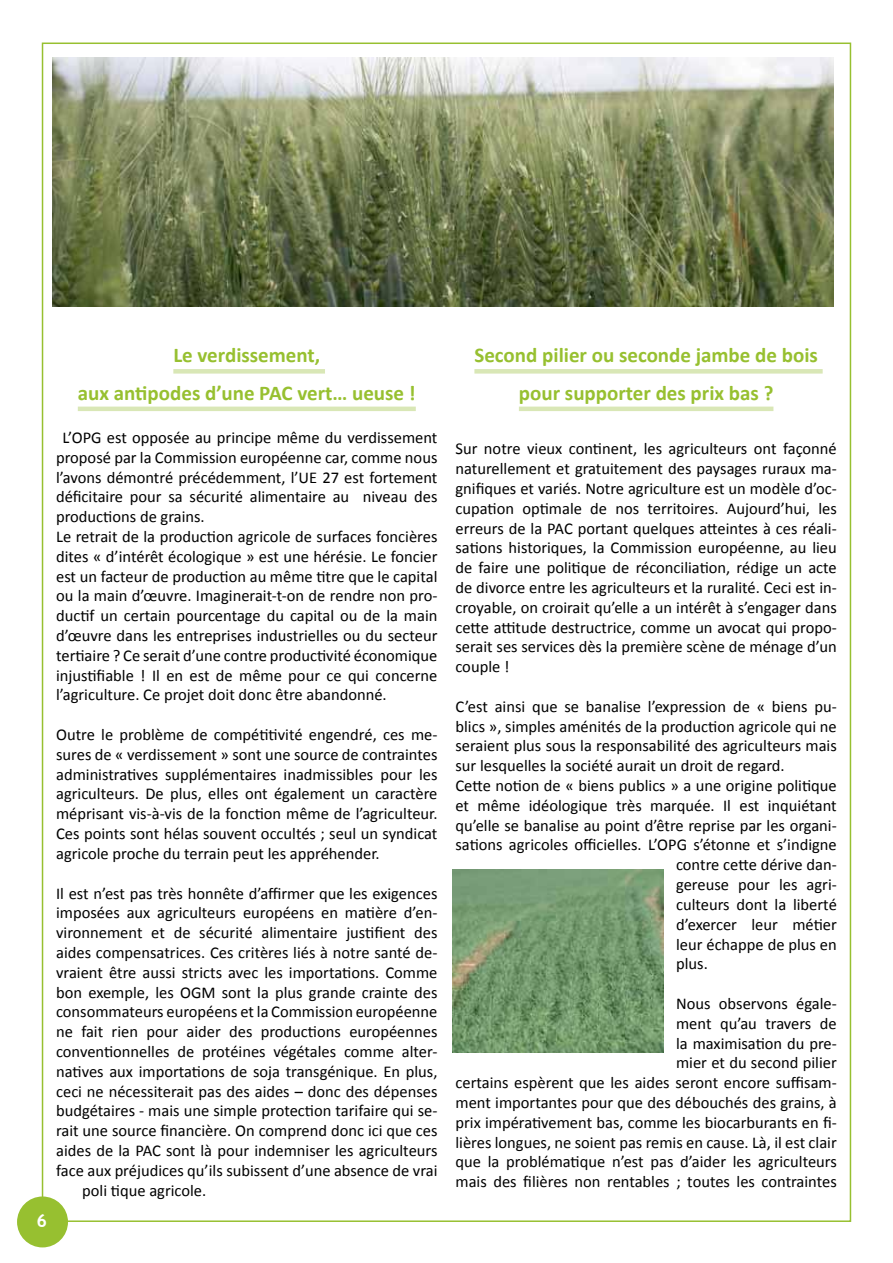
<style>
.page{position:relative;width:893px;height:1263px;background:#fff}
.page>*{position:absolute;margin:0;border:0;box-sizing:border-box;transform-origin:0 0}
.t1{font:700 21px/37.5px "Calibri";color:#97c030;text-align:center}
.t2{font:700 18px "Trebuchet MS";color:#fff}
.t3{font:16.5px/19.8px "Calibri";color:#000;text-align:justify}
</style>
<div class="page">
<div style="left:17px;top:1196px;width:51px;height:51px;background:#97c030;border-radius:50%"></div>
<img style="left:53px;top:58px;width:780px;height:248px">
<div style="left:173px;top:369px;width:152px;height:5px;background:#d9e7b6"></div>
<hr style="left:78px;top:407px;width:338px;height:4px;background:#d9e7b6">
<div style="left:474px;top:369px;width:349px;height:5px;background:#d9e7b6"></div>
<hr style="left:519px;top:407px;width:254px;height:4px;background:#d9e7b6">
<img style="left:452px;top:870px;width:211px;height:182px">
<p class="t2" style="left:36px;top:1209px;width:12px">6</p>
<p class="t1" style="left:78px;top:337px;width:339px">Le verdissement,<br>aux antipodes d’une PAC vert… ueuse !</p>
<p class="t3" style="left:56px;top:428px;width:383px;text-align:left;text-indent:6px">L’OPG est opposée au principe même du verdissement proposé par la Commission européenne car, comme nous l’avons démontré précédemment, l’UE 27 est fortement déficitaire pour sa sécurité alimentaire au niveau des productions de grains.<br>Le retrait de la production agricole de surfaces foncières dites « d’intérêt écologique » est une hérésie. Le foncier est un facteur de production au même titre que le capital ou la main d’œuvre. Imaginerait-t-on de rendre non pro&shy;ductif un certain pourcentage du capital ou de la main d’œuvre dans les entreprises industrielles ou du secteur tertiaire ? Ce serait d’une contre productivité économique injustifiable ! Il en est de même pour ce qui concerne l’agriculture. Ce projet doit donc être abandonné.</p>
<p class="t3" style="left:56px;top:725px;width:383px">Outre le problème de compétitivité engendré, ces me&shy;sures de « verdissement » sont une source de contraintes administratives supplémentaires inadmissibles pour les agriculteurs. De plus, elles ont également un caractère méprisant vis-à-vis de la fonction même de l’agriculteur.<br>Ces points sont hélas souvent occultés ; seul un syndicat agricole proche du terrain peut les appréhender.</p>
<p class="t3" style="left:56px;top:883px;width:383px">Il est n’est pas très honnête d’affirmer que les exigences</p>
<p class="t3" style="left:56px;top:903px;width:383px">imposées aux agriculteurs européens en matière d’en-</p>
<p class="t3" style="left:56px;top:923px;width:383px">vironnement et de sécurité alimentaire justifient des</p>
<p class="t3" style="left:56px;top:942px;width:383px">aides compensatrices. Ces critères liés à notre santé de-</p>
<p class="t3" style="left:56px;top:962px;width:383px">vraient être aussi stricts avec les importations. Comme</p>
<p class="t3" style="left:56px;top:982px;width:383px">bon exemple, les OGM sont la plus grande crainte des</p>
<p class="t3" style="left:56px;top:1002px;width:383px">consommateurs européens et la Commission européenne</p>
<p class="t3" style="left:56px;top:1022px;width:383px">ne fait rien pour aider des productions européennes</p>
<p class="t3" style="left:56px;top:1041px;width:383px">conventionnelles de protéines végétales comme alter-</p>
<p class="t3" style="left:56px;top:1061px;width:383px">natives aux importations de soja transgénique. En plus,</p>
<p class="t3" style="left:56px;top:1081px;width:383px">ceci ne nécessiterait pas des aides – donc des dépenses</p>
<p class="t3" style="left:56px;top:1101px;width:383px">budgétaires - mais une simple protection tarifaire qui se-</p>
<p class="t3" style="left:56px;top:1121px;width:383px">rait une source financière. On comprend donc ici que ces</p>
<p class="t3" style="left:56px;top:1140px;width:383px">aides de la PAC sont là pour indemniser les agriculteurs</p>
<p class="t3" style="left:56px;top:1160px;width:383px">face aux préjudices qu’ils subissent d’une absence de vrai</p>
<p class="t3" style="left:82px;top:1180px;width:126px">poli tique agricole.</p>
<p class="t1" style="left:474px;top:337px;width:345px">Second pilier ou seconde jambe de bois pour supporter des prix bas ?</p>
<p class="t3" style="left:455px;top:439px;width:383px">Sur notre vieux continent, les agriculteurs ont façonné naturellement et gratuitement des paysages ruraux ma&shy;gnifiques et variés. Notre agriculture est un modèle d’oc&shy;cupation optimale de nos territoires. Aujourd’hui, les erreurs de la PAC portant quelques atteintes à ces réali&shy;sations historiques, la Commission européenne, au lieu de faire une politique de réconciliation, rédige un acte de divorce entre les agriculteurs et la ruralité. Ceci est in&shy;croyable, on croirait qu’elle a un intérêt à s’engager dans cette attitude destructrice, comme un avocat qui propo&shy;serait ses services dès la première scène de ménage d’un couple !</p>
<p class="t3" style="left:455px;top:696px;width:383px">C’est ainsi que se banalise l’expression de « biens pu-</p>
<p class="t3" style="left:455px;top:716px;width:383px">blics », simples aménités de la production agricole qui ne</p>
<p class="t3" style="left:455px;top:736px;width:383px">seraient plus sous la responsabilité des agriculteurs mais</p>
<p class="t3" style="left:455px;top:756px;width:331px">sur lesquelles la société aurait un droit de regard.</p>
<p class="t3" style="left:455px;top:776px;width:383px">Cette notion de « biens publics » a une origine politique</p>
<p class="t3" style="left:455px;top:795px;width:383px">et même idéologique très marquée. Il est inquiétant</p>
<p class="t3" style="left:455px;top:815px;width:383px">qu’elle se banalise au point d’être reprise par les organi-</p>
<p class="t3" style="left:455px;top:835px;width:383px">sations agricoles officielles. L’OPG s’étonne et s’indigne</p>
<p class="t3" style="left:676px;top:855px;width:162px">contre cette dérive dan-</p>
<p class="t3" style="left:676px;top:875px;width:162px">gereuse pour les agri-</p>
<p class="t3" style="left:676px;top:894px;width:162px">culteurs dont la liberté</p>
<p class="t3" style="left:676px;top:914px;width:162px">d’exercer leur métier</p>
<p class="t3" style="left:676px;top:934px;width:162px">leur échappe de plus en</p>
<p class="t3" style="left:676px;top:954px;width:33px">plus.</p>
<p class="t3" style="left:455px;top:993px;width:383px;text-align:right">Nous observons égale-<br>ment qu’au travers de<br>la maximisation du pre-<br>mier et du second pilier<br>certains espèrent que les aides seront encore suffisam&shy;ment importantes pour que des débouchés des grains, à prix impérativement bas, comme les biocarburants en fi&shy;lières longues, ne soient pas remis en cause. Là, il est clair que la problématique n’est pas d’aider les agriculteurs mais des filières non rentables ; toutes les contraintes</p>
</div>
